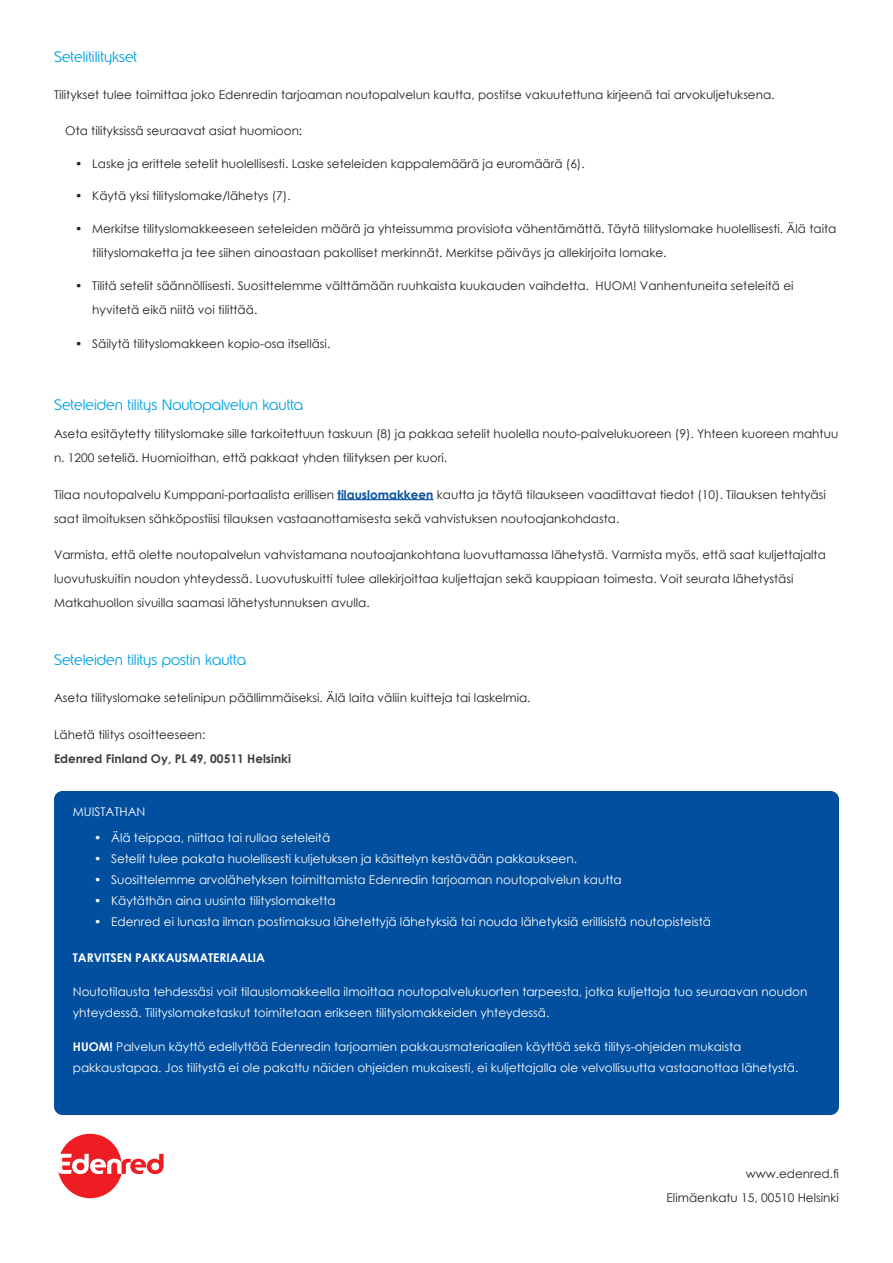
<style>
.page{position:relative;width:893px;height:1263px;background:#fff}
.page>*{position:absolute;margin:0;border:0;box-sizing:border-box;transform-origin:0 0}
.Paragraph_Style_3{font:300 15px "Edenred";color:#00a1e3}
.Paragraph_Style_1{font:300 15px "Edenred";color:#00a1e3}
.Paragraph_Style_3-2{font:12px/24px "Century Gothic";color:#231f20}
.Paragraph_Style_3-3{font:12px/21px "Century Gothic";color:#fff}
.Paragraph_Style_2{font:12px "Century Gothic";color:#231f20}
.Paragraph_Style_3-4{font:700 12px "Century Gothic";color:#3e3e3f}
.Paragraph_Style_3-5{font:700 12px "Century Gothic";color:#fff}
.Paragraph_Style_1-2{font:12px "Century Gothic";color:#fff}
.s1{font-weight:700;color:#014f9e}
.s2{font-weight:700}
</style>
<div class="page">
<svg style="left:58px;top:1134px;width:106px;height:64px"></svg>
<div style="left:54px;top:791px;width:785px;height:324px;background:#014f9e;border-radius:9px"></div>
<hr style="left:337px;top:499px;width:96px;height:1px;background:#014f9e">
<p class="Paragraph_Style_3" style="left:54px;top:47px;width:85px">Setelitilitykset</p>
<p class="Paragraph_Style_3-2" style="left:54px;top:82px;width:722px">Tilitykset tulee toimittaa joko Edenredin tarjoaman noutopalvelun kautta, postitse vakuutettuna kirjeenä tai arvokuljetuksena.</p>
<p class="Paragraph_Style_2" style="left:65px;top:123px;width:239px">Ota tilityksissä seuraavat asiat huomioon:</p>
<p class="Paragraph_Style_3-2" style="left:75px;top:151px;width:511px">• Laske ja erittele setelit huolellisesti. Laske seteleiden kappalemäärä ja euromäärä (6).</p>
<p class="Paragraph_Style_3-2" style="left:75px;top:184px;width:217px">• Käytä yksi tilityslomake/lähetys (7).</p>
<p class="Paragraph_Style_3-2" style="left:92px;top:216px;width:746px;text-indent:-17px">• Merkitse tilityslomakkeeseen seteleiden määrä ja yhteissumma provisiota vähentämättä. Täytä tilityslomake huolellisesti. Älä taita tilityslomaketta ja tee siihen ainoastaan pakolliset merkinnät. Merkitse päiväys ja allekirjoita lomake.</p>
<p class="Paragraph_Style_3-2" style="left:92px;top:273px;width:703px;text-indent:-17px">• Tilitä setelit säännöllisesti. Suosittelemme välttämään ruuhkaista kuukauden vaihdetta. HUOM! Vanhentuneita seteleitä ei hyvitetä eikä niitä voi tilittää.</p>
<p class="Paragraph_Style_3-2" style="left:75px;top:331px;width:257px">• Säilytä tilityslomakkeen kopio-osa itselläsi.</p>
<p class="Paragraph_Style_1" style="left:54px;top:394px;width:251px">Seteleiden tilitys Noutopalvelun kautta</p>
<p class="Paragraph_Style_3-2" style="left:54px;top:421px;width:786px">Aseta esitäytetty tilityslomake sille tarkoitettuun taskuun (8) ja pakkaa setelit huolella nouto-palvelukuoreen (9). Yhteen kuoreen mahtuu n. 1200 seteliä. Huomioithan, että pakkaat yhden tilityksen per kuori.</p>
<p class="Paragraph_Style_3-2" style="left:54px;top:482px;width:773px">Tilaa noutopalvelu Kumppani-portaalista erillisen <span class="s1">tilauslomakkeen</span> kautta ja täytä tilaukseen vaadittavat tiedot (10). Tilauksen tehtyäsi saat ilmoituksen sähköpostiisi tilauksen vastaanottamisesta sekä vahvistuksen noutoajankohdasta.</p>
<p class="Paragraph_Style_3-2" style="left:54px;top:543px;width:773px">Varmista, että olette noutopalvelun vahvistamana noutoajankohtana luovuttamassa lähetystä. Varmista myös, että saat kuljettajalta luovutuskuitin noudon yhteydessä. Luovutuskuitti tulee allekirjoittaa kuljettajan sekä kauppiaan toimesta. Voit seurata lähetystäsi<br>Matkahuollon sivuilla saamasi lähetystunnuksen avulla.</p>
<p class="Paragraph_Style_3" style="left:54px;top:650px;width:194px">Seteleiden tilitys postin kautta</p>
<p class="Paragraph_Style_3-2" style="left:54px;top:685px;width:478px">Aseta tilityslomake setelinipun päällimmäiseksi. Älä laita väliin kuitteja tai laskelmia.</p>
<p class="Paragraph_Style_3-2" style="left:54px;top:722px;width:153px">Lähetä tilitys osoitteeseen:</p>
<p class="Paragraph_Style_3-4" style="left:54px;top:749px;width:239px">Edenred Finland Oy, PL 49, 00511 Helsinki</p>
<p class="Paragraph_Style_1-2" style="left:73px;top:804px;width:74px">MUISTATHAN</p>
<p class="Paragraph_Style_3-3" style="left:94px;top:827px;width:238px">• Älä teippaa, niittaa tai rullaa seteleitä</p>
<p class="Paragraph_Style_3-3" style="left:94px;top:848px;width:484px">• Setelit tulee pakata huolellisesti kuljetuksen ja käsittelyn kestävään pakkaukseen.</p>
<p class="Paragraph_Style_3-3" style="left:94px;top:869px;width:529px">• Suosittelemme arvolähetyksen toimittamista Edenredin tarjoaman noutopalvelun kautta</p>
<p class="Paragraph_Style_3-3" style="left:94px;top:890px;width:243px">• Käytäthän aina uusinta tilityslomaketta</p>
<p class="Paragraph_Style_3-3" style="left:94px;top:911px;width:618px">• Edenred ei lunasta ilman postimaksua lähetettyjä lähetyksiä tai nouda lähetyksiä erillisistä noutopisteistä</p>
<p class="Paragraph_Style_3-5" style="left:73px;top:948px;width:194px">TARVITSEN PAKKAUSMATERIAALIA</p>
<p class="Paragraph_Style_3-3" style="left:73px;top:981px;width:736px">Noutotilausta tehdessäsi voit tilauslomakkeella ilmoittaa noutopalvelukuorten tarpeesta, jotka kuljettaja tuo seuraavan noudon yhteydessä. Tilityslomaketaskut toimitetaan erikseen tilityslomakkeiden yhteydessä.</p>
<p class="Paragraph_Style_3-3" style="left:73px;top:1035px;width:727px"><span class="s2">HUOM!</span> Palvelun käyttö edellyttää Edenredin tarjoamien pakkausmateriaalien käyttöä sekä tilitys-ohjeiden mukaista pakkaustapaa. Jos tilitystä ei ole pakattu näiden ohjeiden mukaisesti, ei kuljettajalla ole velvollisuutta vastaanottaa lähetystä.</p>
<p class="Paragraph_Style_3-2" style="left:746px;top:1162px;width:95px">www.edenred.fi</p>
<p class="Paragraph_Style_3-2" style="left:666px;top:1186px;width:174px">Elimäenkatu 15, 00510 Helsinki</p>
</div>
